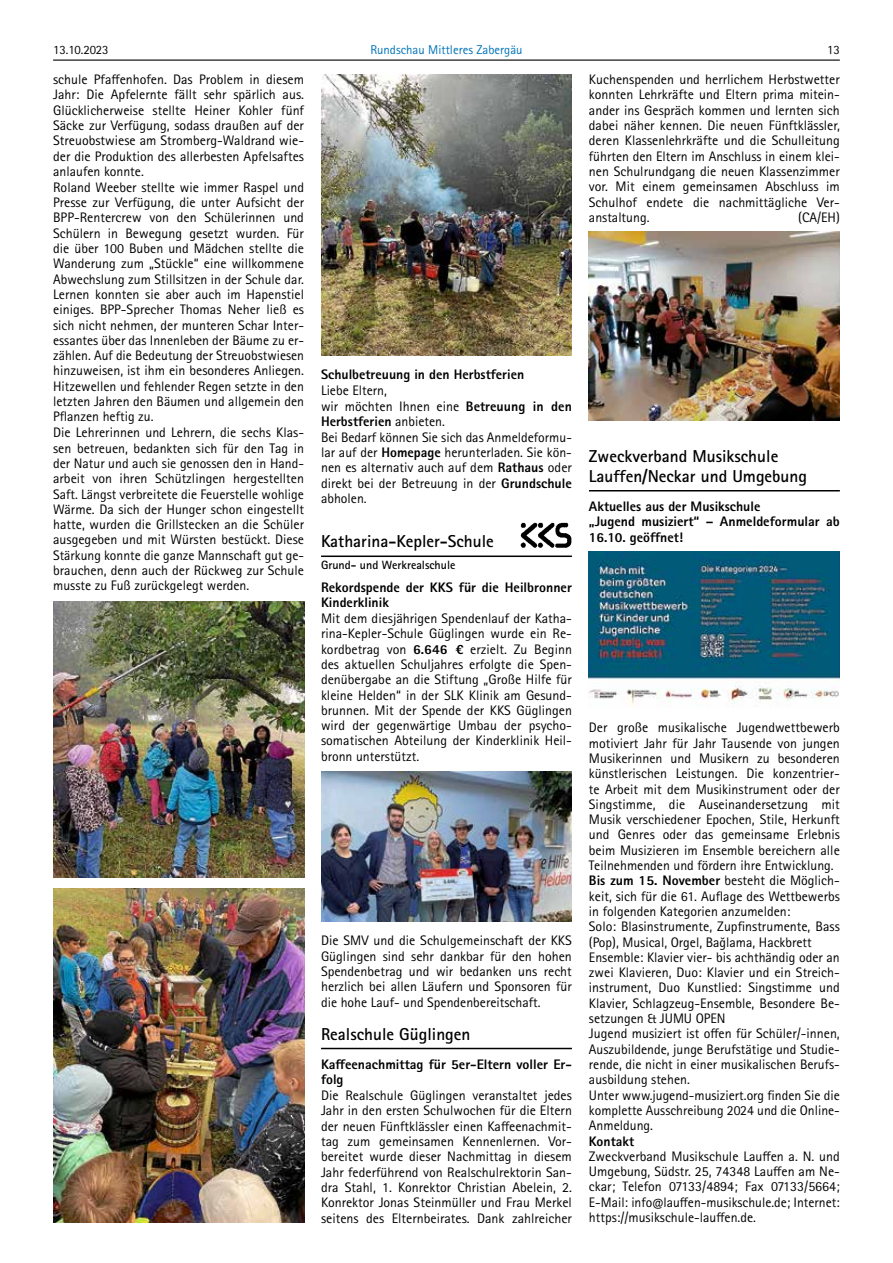
<style>
.page{position:relative;width:893px;height:1263px;background:#fff}
.page>*{position:absolute;margin:0;border:0;box-sizing:border-box;transform-origin:0 0}
.t1{font:700 17.25px/20.7px "Agfa Rotis Sans Serif";color:#000}
.t2{font:13.8px/15.3px "Rotis Sans Serif W1 G";color:#000;text-align:justify}
.t3{font:800 13.8px/15.3px "Rotis Sans Serif W1 G";color:#000}
.t4{font:12.75px "Rotis Sans Serif W1 G";color:#0074b8}
.t5{font:12.75px "Rotis Sans Serif W1 G";color:#000}
.t6{font:700 12px "Agfa Rotis Sans Serif";color:#000}
.s1{font-weight:800}
</style>
<div class="page">
<hr style="left:53px;top:60px;width:787px;height:1px;background:#000">
<img style="left:53px;top:601px;width:251px;height:276px">
<img style="left:53px;top:888px;width:251px;height:334px">
<img style="left:321px;top:74px;width:251px;height:281px">
<hr style="left:321px;top:555px;width:251px;height:2px;background:#000">
<img style="left:520px;top:522px;width:52px;height:26px">
<img style="left:321px;top:771px;width:251px;height:150px">
<hr style="left:321px;top:1048px;width:251px;height:1px;background:#000">
<img style="left:589px;top:232px;width:251px;height:188px">
<hr style="left:589px;top:490px;width:251px;height:1px;background:#000">
<img style="left:589px;top:552px;width:251px;height:155px">
<p class="t5" style="left:53px;top:42px;width:57px">13.10.2023</p>
<p class="t4" style="left:370px;top:42px;width:154px">Rundschau Mittleres Zabergäu</p>
<p class="t5" style="left:827px;top:42px;width:14px">13</p>
<p class="t2" style="left:53px;top:72px;width:252px;text-align:left">schule Pfaffenhofen. Das Problem in diesem Jahr: Die Apfelernte fällt sehr spärlich aus.<br>Glücklicherweise stellte Heiner Kohler fünf Säcke zur Verfügung, sodass draußen auf der Streuobstwiese am Stromberg-Waldrand wie&shy;der die Produktion des allerbesten Apfelsaftes anlaufen konnte.<br>Roland Weeber stellte wie immer Raspel und Presse zur Verfügung, die unter Aufsicht der BPP-Rentercrew von den Schülerinnen und Schülern in Bewegung gesetzt wurden. Für die über 100 Buben und Mädchen stellte die Wanderung zum „Stückle“ eine willkommene Abwechslung zum Stillsitzen in der Schule dar.<br>Lernen konnten sie aber auch im Hapenstiel einiges. BPP-Sprecher Thomas Neher ließ es sich nicht nehmen, der munteren Schar Inter&shy;essantes über das Innenleben der Bäume zu er&shy;zählen. Auf die Bedeutung der Streuobstwiesen hinzuweisen, ist ihm ein besonderes Anliegen.<br>Hitzewellen und fehlender Regen setzte in den letzten Jahren den Bäumen und allgemein den Pflanzen heftig zu.<br>Die Lehrerinnen und Lehrern, die sechs Klas&shy;sen betreuen, bedankten sich für den Tag in der Natur und auch sie genossen den in Hand&shy;arbeit von ihren Schützlingen hergestellten Saft. Längst verbreitete die Feuerstelle wohlige Wärme. Da sich der Hunger schon eingestellt hatte, wurden die Grillstecken an die Schüler ausgegeben und mit Würsten bestückt. Diese Stärkung konnte die ganze Mannschaft gut ge&shy;brauchen, denn auch der Rückweg zur Schule musste zu Fuß zurückgelegt werden.</p>
<p class="t2" style="left:589px;top:72px;width:252px">Kuchenspenden und herrlichem Herbstwetter konnten Lehrkräfte und Eltern prima mitein&shy;ander ins Gespräch kommen und lernten sich dabei näher kennen. Die neuen Fünftklässler, deren Klassenlehrkräfte und die Schulleitung führten den Eltern im Anschluss in einem klei&shy;nen Schulrundgang die neuen Klassenzimmer vor. Mit einem gemeinsamen Abschluss im Schulhof endete die nachmittägliche Ver&shy;anstaltung.</p>
<p class="t2" style="left:798px;top:210px;width:43px">(CA/EH)</p>
<p class="t3" style="left:321px;top:367px;width:205px">Schulbetreuung in den Herbstferien</p>
<p class="t2" style="left:321px;top:383px;width:252px;text-align:left">Liebe Eltern,<br>wir möchten Ihnen eine <span class="s1">Betreuung in den<br>Herbstferien</span> anbieten.<br>Bei Bedarf können Sie sich das Anmeldeformu&shy;lar auf der <span class="s1">Homepage</span> herunterladen. Sie kön&shy;nen es alternativ auch auf dem <span class="s1">Rathaus</span> oder direkt bei der Betreuung in der <span class="s1">Grundschule </span>abholen.</p>
<p class="t1" style="left:321px;top:531px;width:174px">Katharina-Kepler-Schule</p>
<p class="t6" style="left:321px;top:557px;width:136px">Grund- und Werkrealschule</p>
<p class="t3" style="left:321px;top:579px;width:252px">Rekordspende der KKS für die Heilbronner<br>Kinderklinik</p>
<p class="t2" style="left:321px;top:611px;width:252px">Mit dem diesjährigen Spendenlauf der Katha&shy;rina-Kepler-Schule Güglingen wurde ein Re&shy;kordbetrag von <span class="s1">6.646 €</span> erzielt. Zu Beginn des aktuellen Schuljahres erfolgte die Spen&shy;denübergabe an die Stiftung „Große Hilfe für kleine Helden“ in der SLK Klinik am Gesund&shy;brunnen. Mit der Spende der KKS Güglingen wird der gegenwärtige Umbau der psycho&shy;somatischen Abteilung der Kinderklinik Heil&shy;bronn unterstützt.</p>
<p class="t1" style="left:589px;top:445px;width:220px">Zweckverband Musikschule<br>Lauffen/Neckar und Umgebung</p>
<p class="t3" style="left:589px;top:498px;width:252px">Aktuelles aus der Musikschule<br>„Jugend musiziert“ – Anmeldeformular ab<br>16.10. geöffnet!</p>
<p class="t2" style="left:589px;top:720px;width:252px;text-align:left">Der große musikalische Jugendwettbewerb motiviert Jahr für Jahr Tausende von jungen Musikerinnen und Musikern zu besonderen künstlerischen Leistungen. Die konzentrier&shy;te Arbeit mit dem Musikinstrument oder der Singstimme, die Auseinandersetzung mit Musik verschiedener Epochen, Stile, Herkunft und Genres oder das gemeinsame Erlebnis beim Musizieren im Ensemble bereichern alle Teilnehmenden und fördern ihre Entwicklung.<br><span class="s1">Bis zum 15. November</span> besteht die Möglich&shy;keit, sich für die 61. Auflage des Wettbewerbs in folgenden Kategorien anzumelden:<br>Solo: Blasinstrumente, Zupfinstrumente, Bass (Pop), Musical, Orgel, Bağlama, Hackbrett Ensemble: Klavier vier- bis achthändig oder an zwei Klavieren, Duo: Klavier und ein Streich&shy;instrument, Duo Kunstlied: Singstimme und Klavier, Schlagzeug-Ensemble, Besondere Be&shy;setzungen &amp; JUMU OPEN<br>Jugend musiziert ist offen für Schüler/-innen, Auszubildende, junge Berufstätige und Studie&shy;rende, die nicht in einer musikalischen Berufs&shy;ausbildung stehen.<br>Unter www.jugend-musiziert.org finden Sie die komplette Ausschreibung 2024 und die Online-Anmeldung.</p>
<p class="t3" style="left:589px;top:1133px;width:47px">Kontakt</p>
<p class="t2" style="left:589px;top:1148px;width:252px">Zweckverband Musikschule Lauffen a. N. und Umgebung, Südstr. 25, 74348 Lauffen am Ne&shy;ckar; Telefon 07133/4894; Fax 07133/5664; E-Mail: info@lauffen-musikschule.de; Internet: https://musikschule-lauffen.de.</p>
<p class="t2" style="left:321px;top:933px;width:252px">Die SMV und die Schulgemeinschaft der KKS Güglingen sind sehr dankbar für den hohen Spendenbetrag und wir bedanken uns recht herzlich bei allen Läufern und Sponsoren für die hohe Lauf- und Spendenbereitschaft.</p>
<p class="t1" style="left:321px;top:1023px;width:151px">Realschule Güglingen</p>
<p class="t3" style="left:321px;top:1057px;width:252px">Kaffeenachmittag für 5er-Eltern voller Er&shy;folg</p>
<p class="t2" style="left:321px;top:1088px;width:252px">Die Realschule Güglingen veranstaltet jedes Jahr in den ersten Schulwochen für die Eltern der neuen Fünftklässler einen Kaffeenachmit&shy;tag zum gemeinsamen Kennenlernen. Vor&shy;bereitet wurde dieser Nachmittag in diesem Jahr federführend von Realschulrektorin San&shy;dra Stahl, 1. Konrektor Christian Abelein, 2.<br>Konrektor Jonas Steinmüller und Frau Merkel seitens des Elternbeirates. Dank zahlreicher</p>
</div>
